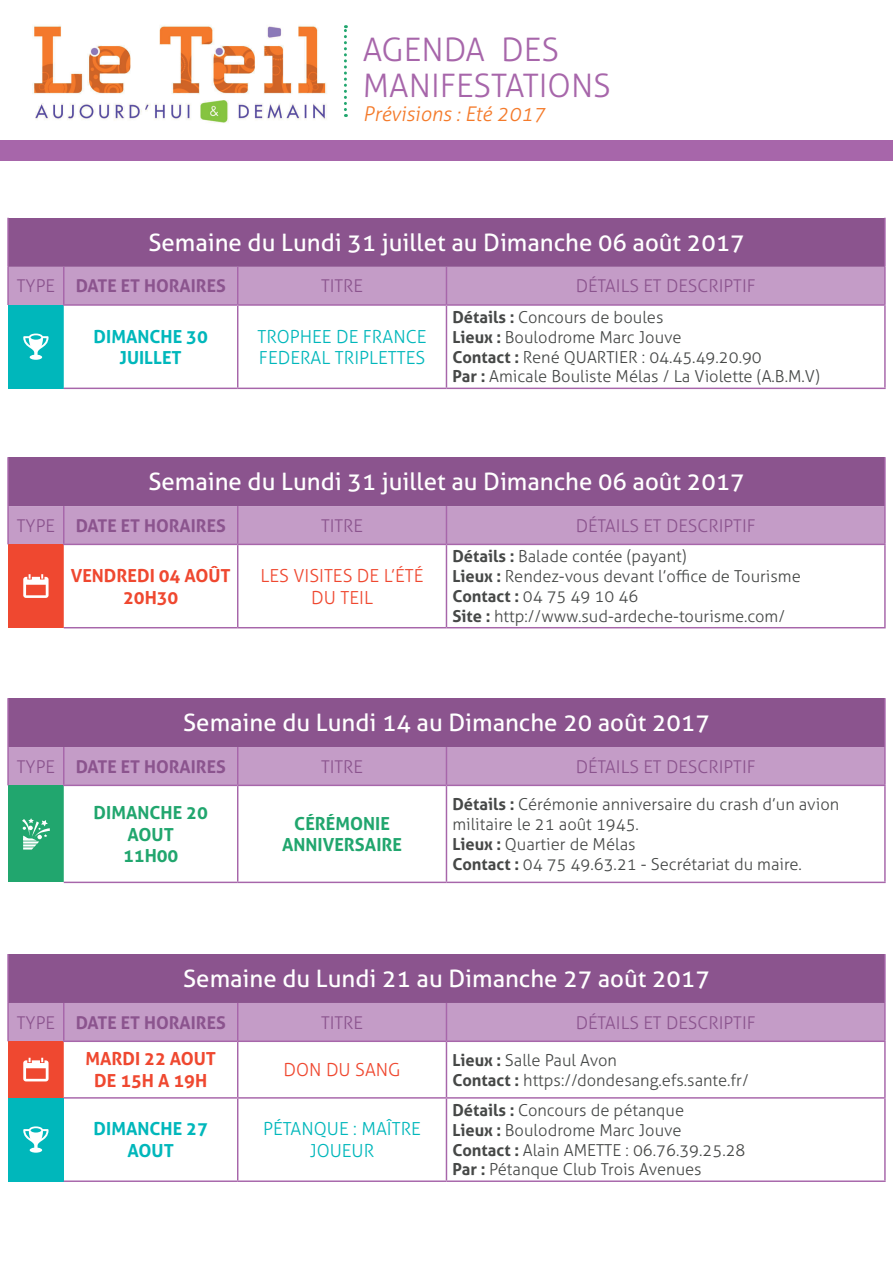
<style>
.page{position:relative;width:893px;height:1263px;background:#fff}
.page>*{position:absolute;margin:0;border:0;box-sizing:border-box;transform-origin:0 0}
.t1{font:300 32.4px/36px "Aller";color:#a766aa}
.t2{font:24px "Aller";color:#fff}
.t3{font:italic 300 20.25px "Aller";color:#f47a2a}
.t4{font:300 18px/21.6px "Aller";color:#00b7bb;text-align:center}
.t5{font:700 18px/21.6px "Aller";color:#21a66e;text-align:center}
.t6{font:700 18px/21.6px "Aller";color:#ef4830;text-align:center}
.t7{font:300 18px/21.6px "Aller";color:#ef4830;text-align:center}
.t8{font:700 18px/21.6px "Aller";color:#00b7bb;text-align:center}
.t9{font:300 17.7px "Aller";color:#8b548e}
.t10{font:700 17.7px "Aller";color:#8b548e}
.t11{font:300 16.5px/19.8px "Aller";color:#464847}
.s1{font-weight:300}
.s2{font-weight:700}
</style>
<div class="page">
<div style="left:8px;top:457px;width:877px;height:49px;background:#8b548e"></div>
<div style="left:9px;top:506px;width:875px;height:38px;background:#c49cc7"></div>
<div style="left:8px;top:544px;width:56px;height:84px;background:#ef4830"></div>
<svg style="left:64px;top:545px;width:820px;height:82px"></svg>
<hr style="left:7px;top:457px;width:2px;height:49px;background:#a766aa">
<hr style="left:884px;top:457px;width:2px;height:49px;background:#a766aa">
<hr style="left:7px;top:506px;width:2px;height:38px;background:#a766aa">
<hr style="left:63px;top:506px;width:2px;height:38px;background:#a766aa">
<hr style="left:237px;top:506px;width:1px;height:38px;background:#a766aa">
<hr style="left:446px;top:506px;width:1px;height:38px;background:#a766aa">
<hr style="left:884px;top:506px;width:2px;height:38px;background:#a766aa">
<hr style="left:63px;top:544px;width:175px;height:1px;background:#a766aa">
<hr style="left:238px;top:544px;width:208px;height:1px;background:#a766aa">
<hr style="left:237px;top:545px;width:1px;height:82px;background:#a766aa">
<hr style="left:446px;top:544px;width:440px;height:1px;background:#a766aa">
<hr style="left:446px;top:545px;width:1px;height:82px;background:#a766aa">
<hr style="left:884px;top:545px;width:2px;height:82px;background:#a766aa">
<hr style="left:64px;top:627px;width:174px;height:1px;background:#a766aa">
<hr style="left:238px;top:627px;width:208px;height:1px;background:#a766aa">
<hr style="left:446px;top:627px;width:440px;height:1px;background:#a766aa">
<svg style="left:23px;top:574px;width:26px;height:24px"></svg>
<div style="left:8px;top:698px;width:877px;height:49px;background:#8b548e"></div>
<div style="left:9px;top:747px;width:875px;height:38px;background:#c49cc7"></div>
<div style="left:8px;top:785px;width:56px;height:97px;background:#21a66e"></div>
<svg style="left:64px;top:786px;width:820px;height:96px"></svg>
<hr style="left:7px;top:698px;width:2px;height:49px;background:#a766aa">
<hr style="left:884px;top:698px;width:2px;height:49px;background:#a766aa">
<hr style="left:7px;top:747px;width:2px;height:38px;background:#a766aa">
<hr style="left:63px;top:747px;width:2px;height:38px;background:#a766aa">
<hr style="left:237px;top:747px;width:1px;height:38px;background:#a766aa">
<hr style="left:446px;top:747px;width:1px;height:38px;background:#a766aa">
<hr style="left:884px;top:747px;width:2px;height:38px;background:#a766aa">
<hr style="left:63px;top:785px;width:175px;height:1px;background:#a766aa">
<hr style="left:238px;top:785px;width:208px;height:1px;background:#a766aa">
<hr style="left:237px;top:786px;width:1px;height:96px;background:#a766aa">
<hr style="left:446px;top:785px;width:440px;height:1px;background:#a766aa">
<hr style="left:446px;top:786px;width:1px;height:96px;background:#a766aa">
<hr style="left:884px;top:786px;width:2px;height:96px;background:#a766aa">
<hr style="left:64px;top:882px;width:174px;height:1px;background:#a766aa">
<hr style="left:238px;top:882px;width:208px;height:1px;background:#a766aa">
<hr style="left:446px;top:882px;width:440px;height:1px;background:#a766aa">
<svg style="left:22px;top:818px;width:28px;height:31px"></svg>
<div style="left:8px;top:954px;width:877px;height:49px;background:#8b548e"></div>
<div style="left:9px;top:1003px;width:875px;height:38px;background:#c49cc7"></div>
<div style="left:8px;top:1041px;width:56px;height:57px;background:#ef4830"></div>
<svg style="left:64px;top:1042px;width:820px;height:138px"></svg>
<div style="left:8px;top:1098px;width:56px;height:83px;background:#00b7bb"></div>
<hr style="left:7px;top:954px;width:2px;height:49px;background:#a766aa">
<hr style="left:884px;top:954px;width:2px;height:49px;background:#a766aa">
<hr style="left:7px;top:1003px;width:2px;height:38px;background:#a766aa">
<hr style="left:63px;top:1003px;width:2px;height:37px;background:#a766aa">
<hr style="left:237px;top:1003px;width:1px;height:37px;background:#a766aa">
<hr style="left:446px;top:1003px;width:1px;height:37px;background:#a766aa">
<hr style="left:884px;top:1003px;width:2px;height:37px;background:#a766aa">
<hr style="left:63px;top:1040px;width:175px;height:2px;background:#a766aa">
<hr style="left:238px;top:1040px;width:208px;height:2px;background:#a766aa">
<hr style="left:237px;top:1042px;width:1px;height:55px;background:#a766aa">
<hr style="left:446px;top:1040px;width:440px;height:2px;background:#a766aa">
<hr style="left:446px;top:1042px;width:1px;height:55px;background:#a766aa">
<hr style="left:884px;top:1042px;width:2px;height:55px;background:#a766aa">
<hr style="left:64px;top:1097px;width:174px;height:1px;background:#a766aa">
<hr style="left:238px;top:1097px;width:208px;height:1px;background:#a766aa">
<hr style="left:237px;top:1098px;width:1px;height:82px;background:#a766aa">
<hr style="left:446px;top:1097px;width:440px;height:1px;background:#a766aa">
<hr style="left:446px;top:1098px;width:1px;height:82px;background:#a766aa">
<hr style="left:884px;top:1098px;width:2px;height:82px;background:#a766aa">
<hr style="left:64px;top:1180px;width:174px;height:2px;background:#a766aa">
<hr style="left:238px;top:1180px;width:208px;height:2px;background:#a766aa">
<hr style="left:446px;top:1180px;width:440px;height:2px;background:#a766aa">
<svg style="left:23px;top:1058px;width:26px;height:23px"></svg>
<svg style="left:23px;top:1126px;width:26px;height:27px"></svg>
<img style="left:32px;top:25px;width:295px;height:98px">
<svg style="left:344px;top:25px;width:3px;height:92px"></svg>
<div style="left:0;top:141px;width:893px;height:20px;background:#a766aa"></div>
<div style="left:8px;top:218px;width:877px;height:49px;background:#8b548e"></div>
<div style="left:9px;top:267px;width:875px;height:38px;background:#c49cc7"></div>
<div style="left:8px;top:305px;width:56px;height:83px;background:#00b7bb"></div>
<svg style="left:64px;top:306px;width:820px;height:82px"></svg>
<hr style="left:7px;top:218px;width:2px;height:49px;background:#a766aa">
<hr style="left:884px;top:218px;width:2px;height:49px;background:#a766aa">
<hr style="left:7px;top:267px;width:2px;height:38px;background:#a766aa">
<hr style="left:63px;top:267px;width:2px;height:37px;background:#a766aa">
<hr style="left:237px;top:267px;width:1px;height:37px;background:#a766aa">
<hr style="left:446px;top:267px;width:1px;height:37px;background:#a766aa">
<hr style="left:884px;top:267px;width:2px;height:37px;background:#a766aa">
<hr style="left:63px;top:304px;width:175px;height:2px;background:#a766aa">
<hr style="left:238px;top:304px;width:208px;height:2px;background:#a766aa">
<hr style="left:237px;top:306px;width:1px;height:82px;background:#a766aa">
<hr style="left:446px;top:304px;width:440px;height:2px;background:#a766aa">
<hr style="left:446px;top:306px;width:1px;height:82px;background:#a766aa">
<hr style="left:884px;top:306px;width:2px;height:82px;background:#a766aa">
<hr style="left:64px;top:388px;width:174px;height:1px;background:#a766aa">
<hr style="left:238px;top:388px;width:208px;height:1px;background:#a766aa">
<hr style="left:446px;top:388px;width:440px;height:1px;background:#a766aa">
<svg style="left:23px;top:334px;width:26px;height:26px"></svg>
<h1 class="t1" style="left:363px;top:31px;width:249px">AGENDA DES<br>MANIFESTATIONS</h1>
<p class="t3" style="left:363px;top:101px;width:184px">Prévisions : Eté 2017</p>
<h2 class="t2" style="left:148px;top:228px;width:598px">Semaine du Lundi 31 juillet au Dimanche 06 août 2017</h2>
<p class="t10" style="left:17px;top:275px;width:210px"><span class="s1">TYPE</span> DATE ET HORAIRES</p>
<p class="t9" style="left:321px;top:275px;width:44px">TITRE</p>
<p class="t9" style="left:576px;top:275px;width:181px">DÉTAILS ET DESCRIPTIF</p>
<p class="t8" style="left:94px;top:325px;width:116px">DIMANCHE 30<br>JUILLET</p>
<p class="t4" style="left:258px;top:325px;width:170px;text-align:left">TROPHEE DE FRANCE<br>FEDERAL TRIPLETTES</p>
<p class="t11" style="left:452px;top:307px;width:369px"><span class="s2">Détails :</span> Concours de boules<br><span class="s2">Lieux :</span> Boulodrome Marc Jouve<br><span class="s2">Contact :</span> René QUARTIER : 04.45.49.20.90<br><span class="s2">Par :</span> Amicale Bouliste Mélas / La Violette (A.B.M.V)</p>
<h2 class="t2" style="left:148px;top:467px;width:598px">Semaine du Lundi 31 juillet au Dimanche 06 août 2017</h2>
<p class="t10" style="left:17px;top:514px;width:210px"><span class="s1">TYPE</span> DATE ET HORAIRES</p>
<p class="t9" style="left:321px;top:515px;width:44px">TITRE</p>
<p class="t9" style="left:576px;top:515px;width:181px">DÉTAILS ET DESCRIPTIF</p>
<p class="t6" style="left:71px;top:565px;width:161px">VENDREDI 04 AOÛT<br>20H30</p>
<p class="t7" style="left:261px;top:565px;width:165px">LES VISITES DE L’ÉTÉ<br>DU TEIL</p>
<p class="t11" style="left:452px;top:547px;width:350px"><span class="s2">Détails :</span> Balade contée (payant)<br><span class="s2">Lieux :</span> Rendez-vous devant l’office de Tourisme <span class="s2">Contact :</span> 04 75 49 10 46<br><span class="s2">Site :</span> http://www.sud-ardeche-tourisme.com/</p>
<h2 class="t2" style="left:183px;top:708px;width:528px">Semaine du Lundi 14 au Dimanche 20 août 2017</h2>
<p class="t10" style="left:17px;top:755px;width:210px"><span class="s1">TYPE</span> DATE ET HORAIRES</p>
<p class="t9" style="left:321px;top:756px;width:44px">TITRE</p>
<p class="t9" style="left:576px;top:756px;width:181px">DÉTAILS ET DESCRIPTIF</p>
<p class="t5" style="left:94px;top:801px;width:116px">DIMANCHE 20<br>AOUT<br>11H00</p>
<p class="t5" style="left:282px;top:812px;width:121px">CÉRÉMONIE<br>ANNIVERSAIRE</p>
<p class="t11" style="left:452px;top:794px;width:388px"><span class="s2">Détails :</span> Cérémonie anniversaire du crash d’un avion militaire le 21 août 1945.<br><span class="s2">Lieux :</span> Quartier de Mélas<br><span class="s2">Contact :</span> 04 75 49.63.21 - Secrétariat du maire.</p>
<h2 class="t2" style="left:183px;top:964px;width:528px">Semaine du Lundi 21 au Dimanche 27 août 2017</h2>
<p class="t10" style="left:17px;top:1011px;width:210px"><span class="s1">TYPE</span> DATE ET HORAIRES</p>
<p class="t9" style="left:321px;top:1012px;width:44px">TITRE</p>
<p class="t9" style="left:576px;top:1012px;width:181px">DÉTAILS ET DESCRIPTIF</p>
<p class="t6" style="left:85px;top:1048px;width:132px">MARDI 22 AOUT<br>DE 15H A 19H</p>
<p class="t7" style="left:284px;top:1059px;width:119px">DON DU SANG</p>
<p class="t11" style="left:452px;top:1050px;width:298px"><span class="s2">Lieux :</span> Salle Paul Avon<br><span class="s2">Contact :</span> https://dondesang.efs.sante.fr/</p>
<p class="t8" style="left:94px;top:1118px;width:116px">DIMANCHE 27<br>AOUT</p>
<p class="t4" style="left:263px;top:1118px;width:159px">PÉTANQUE : MAÎTRE<br>JOUEUR</p>
<p class="t11" style="left:452px;top:1100px;width:295px"><span class="s2">Détails :</span> Concours de pétanque<br><span class="s2">Lieux :</span> Boulodrome Marc Jouve<br><span class="s2">Contact :</span> Alain AMETTE : 06.76.39.25.28<br><span class="s2">Par :</span> Pétanque Club Trois Avenues</p>
</div>
